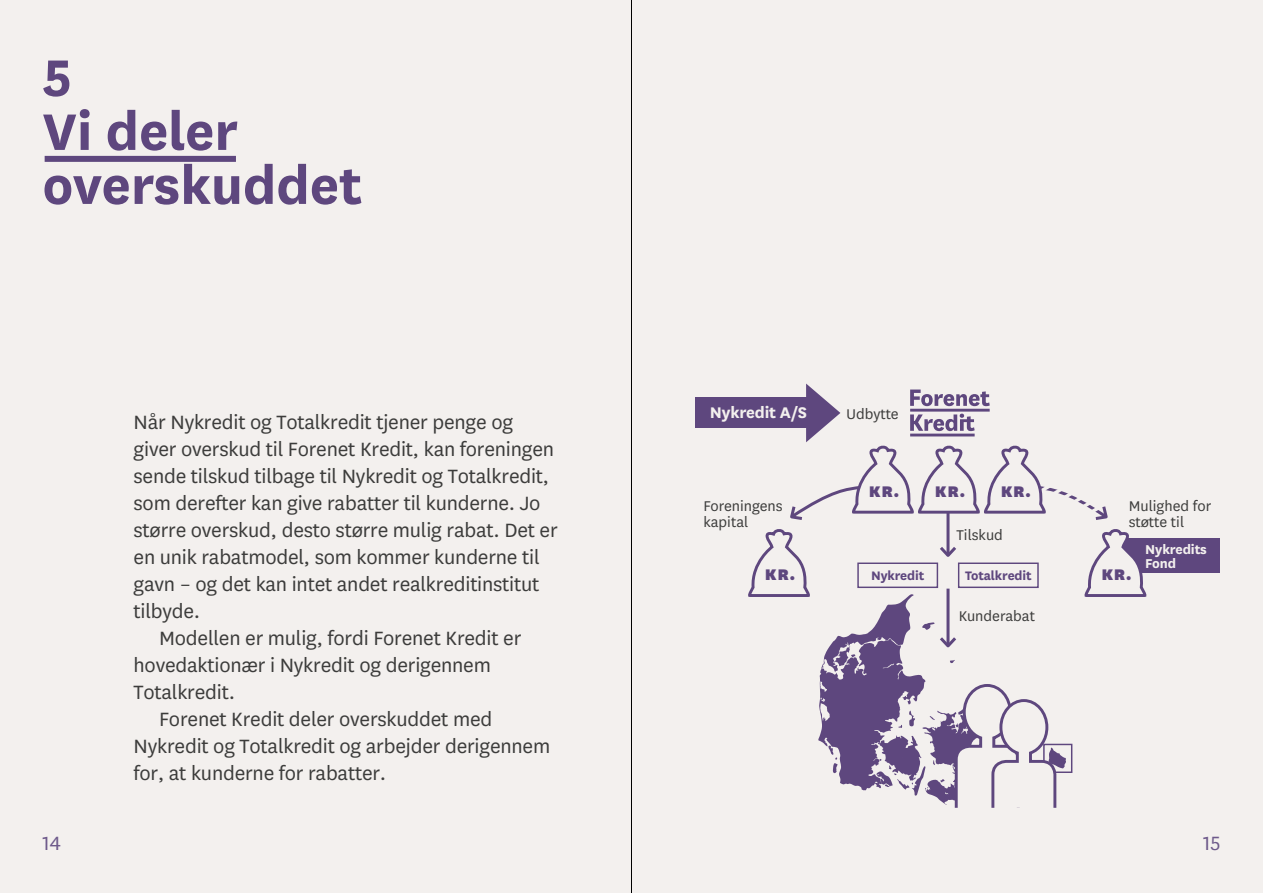
<style>
.page{position:relative;width:1263px;height:893px;background:#f3f0ee}
.page>*{position:absolute;margin:0;border:0;box-sizing:border-box;transform-origin:0 0}
.t1{font:700 60px/54px "National";color:#5e477e}
.t2{font:22.5px "National";letter-spacing:-.01em;color:#3c3c3b}
.t3{font:22.5px "National";color:#6e5a8b}
.t4{font:900 18px "National";letter-spacing:.06em;color:#5e477e}
.t5{font:700 18px "National";letter-spacing:-.01em;color:#f3f0ee}
.t6{font:16.5px/15.6px "National";color:#3c3c3b}
.t7{font:700 15px/13.5px "National";letter-spacing:-.01em;color:#f3f0ee}
.t8{font:700 14.4px "National";letter-spacing:-.01em;color:#5e477e}
</style>
<div class="page">
<div style="left:45px;top:156px;width:191px;height:6px;background:#5e477e"></div>
<div style="left:695px;top:398px;width:117px;height:30px;background:#5e477e"></div>
<div style="left:1115px;top:538px;width:105px;height:34px;background:#5e477e"></div>
<svg style="left:748px;top:384px;width:401px;height:424px"></svg>
<hr style="left:631px;top:0;width:1px;height:893px;background:#000">
<h1 class="t1" style="left:43px;top:46px;width:321px">5<br>Vi deler overskuddet</h1>
<p class="t2" style="left:134px;top:408px;width:381px">Når Nykredit og Totalkredit tjener penge og</p>
<p class="t2" style="left:134px;top:435px;width:422px">giver overskud til Forenet Kredit, kan foreningen</p>
<p class="t2" style="left:134px;top:462px;width:417px">sende tilskud tilbage til Nykredit og Totalkredit,</p>
<p class="t2" style="left:134px;top:489px;width:408px">som derefter kan give rabatter til kunderne. Jo</p>
<p class="t2" style="left:134px;top:516px;width:426px">større overskud, desto større mulig rabat. Det er</p>
<p class="t2" style="left:134px;top:543px;width:408px">en unik rabatmodel, som kommer kunderne til</p>
<p class="t2" style="left:134px;top:570px;width:407px">gavn – og det kan intet andet realkreditinstitut</p>
<p class="t2" style="left:134px;top:597px;width:68px">tilbyde.</p>
<p class="t2" style="left:159px;top:624px;width:364px">Modellen er mulig, fordi Forenet Kredit er</p>
<p class="t2" style="left:134px;top:651px;width:359px">hovedaktionær i Nykredit og derigennem</p>
<p class="t2" style="left:134px;top:678px;width:103px">Totalkredit.</p>
<p class="t2" style="left:159px;top:705px;width:335px">Forenet Kredit deler overskuddet med</p>
<p class="t2" style="left:134px;top:732px;width:418px">Nykredit og Totalkredit og arbejder derigennem</p>
<p class="t2" style="left:134px;top:759px;width:254px">for, at kunderne for rabatter.</p>
<p class="t5" style="left:710px;top:400px;width:99px">Nykredit A/S</p>
<p class="t6" style="left:847px;top:406px;width:54px">Udbytte</p>
<p class="t4" style="left:869px;top:479px;width:97px">KR. KR.</p>
<p class="t4" style="left:1001px;top:479px;width:31px">KR.</p>
<p class="t6" style="left:703px;top:497px;width:81px">Foreningens kapital</p>
<p class="t6" style="left:1129px;top:497px;width:84px">Mulighed for støtte til</p>
<p class="t6" style="left:956px;top:526px;width:48px">Tilskud</p>
<p class="t4" style="left:765px;top:562px;width:31px">KR.</p>
<p class="t4" style="left:1102px;top:562px;width:31px">KR.</p>
<p class="t8" style="left:871px;top:565px;width:55px">Nykredit</p>
<p class="t8" style="left:965px;top:565px;width:68px">Totalkredit</p>
<p class="t6" style="left:959px;top:608px;width:78px">Kunderabat</p>
<p class="t7" style="left:1145px;top:542px;width:63px">Nykredits<br>Fond</p>
<p class="t3" style="left:43px;top:829px;width:20px">14</p>
<p class="t3" style="left:1203px;top:829px;width:19px">15</p>
</div>
